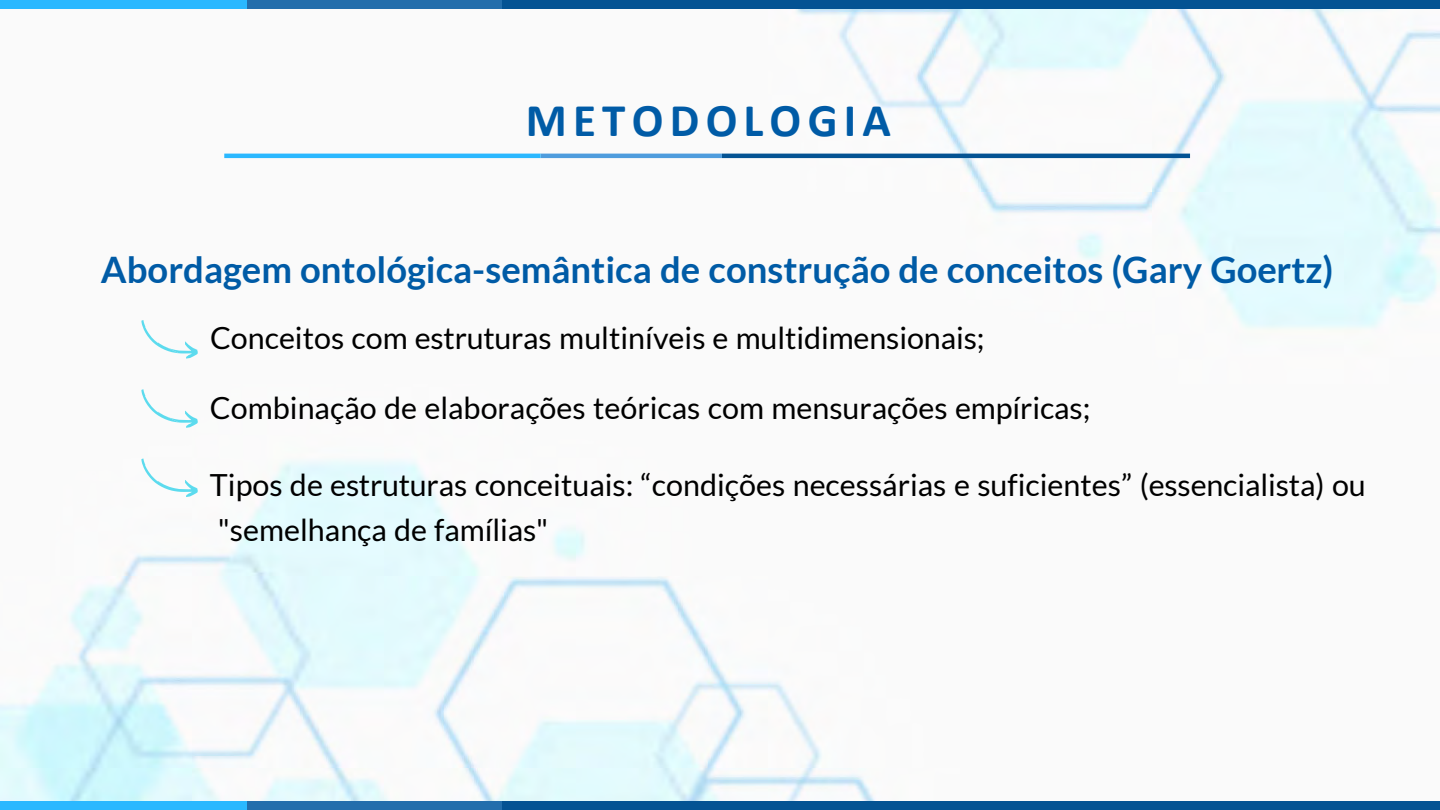
<style>
.page{position:relative;width:1440px;height:810px;background:#fff}
.page>*{position:absolute;margin:0;border:0;box-sizing:border-box;transform-origin:0 0}
.t1{font:700 47px "Calibri";letter-spacing:.13em;color:#005ba6}
.t2{font:700 36.5px "Lato";color:#005ba6}
.t3{font:30.5px/45.4px "Lato";color:#000}
</style>
<div class="page">
<img style="left:0;top:9px;width:1440px;height:792px">
<hr style="left:722px;top:154px;width:468px;height:4px;background:#045393">
<hr style="left:541px;top:154px;width:181px;height:4px;background:#4e9cdd">
<hr style="left:224px;top:154px;width:317px;height:4px;background:#2ab8ff">
<div style="left:0;top:0;width:248px;height:9px;background:#2ab8ff"></div>
<div style="left:248px;top:0;width:255px;height:9px;background:#236eac"></div>
<div style="left:503px;top:0;width:937px;height:9px;background:#045393"></div>
<div style="left:0;top:801px;width:248px;height:9px;background:#2ab8ff"></div>
<div style="left:248px;top:801px;width:255px;height:9px;background:#236eac"></div>
<div style="left:503px;top:801px;width:937px;height:9px;background:#045393"></div>
<svg style="left:141px;top:458px;width:57px;height:39px"></svg>
<svg style="left:141px;top:389px;width:57px;height:39px"></svg>
<svg style="left:141px;top:320px;width:57px;height:39px"></svg>
<h2 class="t1" style="left:526px;top:87px;width:367px">METODOLOGIA</h2>
<p class="t2" style="left:101px;top:249px;width:1234px">Abordagem ontológica-semântica de construção de conceitos (Gary Goertz)</p>
<p class="t3" style="left:210px;top:315px;width:776px">Conceitos com estruturas multiníveis e multidimensionais;</p>
<p class="t3" style="left:210px;top:385px;width:882px">Combinação de elaborações teóricas com mensurações empíricas;</p>
<p class="t3" style="left:210px;top:462px;width:1157px">Tipos de estruturas conceituais: “condições necessárias e suficientes” (essencialista) ou "semelhança de famílias"</p>
</div>
